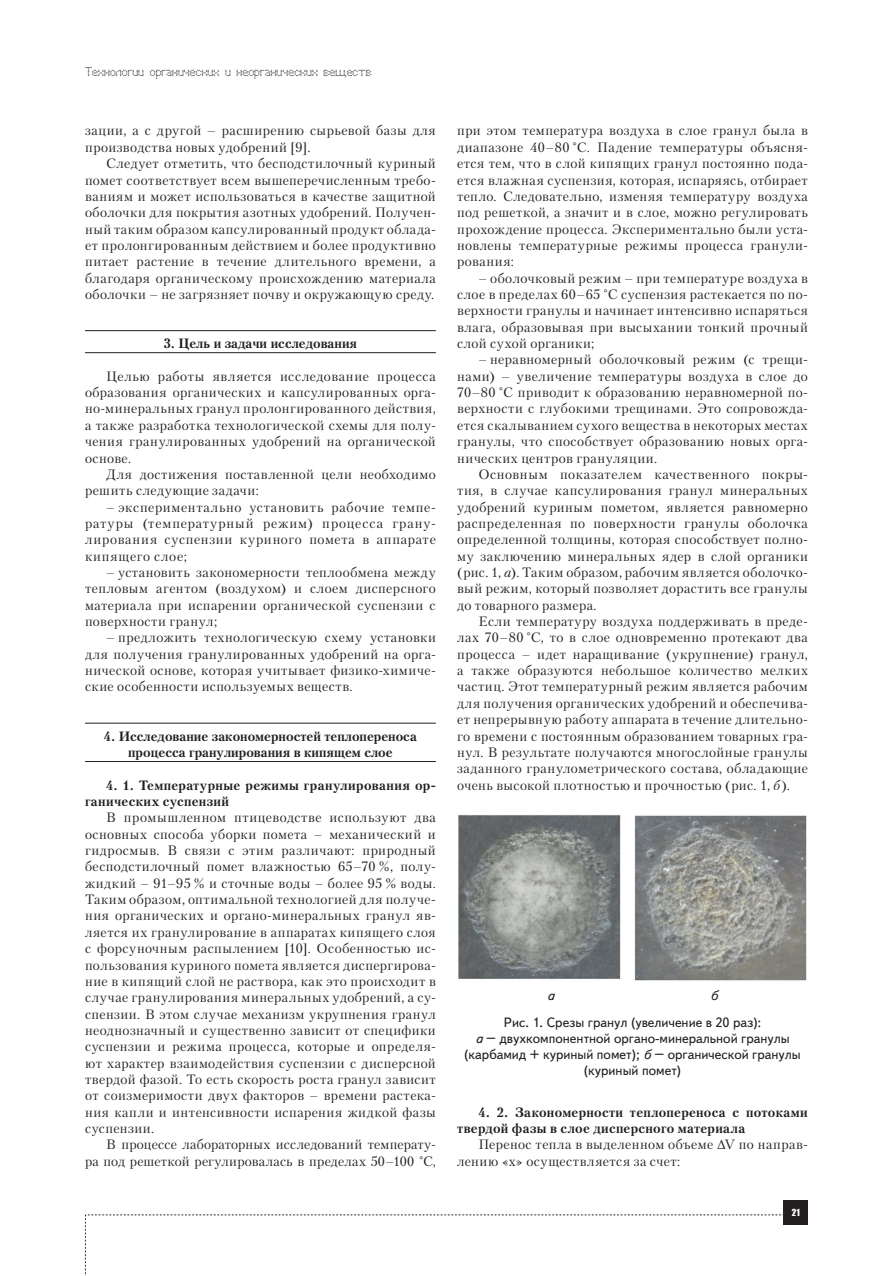
<style>
.page{position:relative;width:893px;height:1276px;background:#fff}
.page>*{position:absolute;margin:0;border:0;box-sizing:border-box;transform-origin:0 0}
.Text__рус{font:13.5px/16.4px "Petersburg C";letter-spacing:.035em;color:#231f20;text-align:justify}
.risunok{font:13.5px/16.2px "Text Book C";color:#231f20}
.Text__рус-2{font:700 13.5px/16.4px "Petersburg C";letter-spacing:.02em;color:#231f20}
.Punkt{font:700 13.5px/16.4px "Petersburg C";color:#231f20;text-align:center}
.Text__рус-3{font:13.5px/16.4px "Petersburg C";letter-spacing:.015em;color:#231f20;text-align:right}
.risunok-2{font:italic 13.5px "Text Book C";color:#231f20}
.t1{font:12px "Perfo";letter-spacing:.015em;color:#231f20}
.t2{font:9px "Impact";color:#fff}
.s1{font-style:italic}
.s2{font-family:"Times New Roman"}
</style>
<div class="page">
<svg style="left:85px;top:1214px;width:699px;height:62px"></svg>
<div style="left:784px;top:1200px;width:24px;height:24px;background:#231f20"></div>
<hr style="left:85px;top:330px;width:351px;height:1px;background:#231f20">
<hr style="left:85px;top:352px;width:351px;height:1px;background:#231f20">
<hr style="left:85px;top:723px;width:351px;height:1px;background:#231f20">
<hr style="left:85px;top:761px;width:351px;height:1px;background:#231f20">
<img style="left:458px;top:815px;width:349px;height:166px">
<p class="t1" style="left:85px;top:65px;width:288px">Технологии органических и неорганических веществ</p>
<p class="Text__рус" style="left:85px;top:122px;width:352px">зации, а с другой – расширению сырьевой базы для производства новых удобрений [9].</p>
<p class="Text__рус" style="left:85px;top:155px;width:352px;text-indent:21px">Следует отметить, что бесподстилочный куриный помет соответствует всем вышеперечисленным требо&shy;ваниям и может использоваться в качестве защитной оболочки для покрытия азотных удобрений. Получен&shy;ный таким образом капсулированный продукт облада&shy;ет пролонгированным действием и более продуктивно питает растение в течение длительного времени, а благодаря органическому происхождению материала оболочки – не загрязняет почву и окружающую среду.</p>
<p class="Punkt" style="left:164px;top:335px;width:195px">3. Цель и задачи исследования</p>
<p class="Text__рус" style="left:85px;top:368px;width:352px;text-indent:21px">Целью работы является исследование процесса образования органических и капсулированных орга&shy;но-минеральных гранул пролонгированного действия, а также разработка технологической схемы для полу&shy;чения гранулированных удобрений на органической основе.</p>
<p class="Text__рус" style="left:85px;top:466px;width:352px;text-indent:21px">Для достижения поставленной цели необходимо решить следующие задачи:</p>
<p class="Text__рус" style="left:85px;top:498px;width:352px;text-indent:21px">– экспериментально установить рабочие темпе&shy;ратуры (температурный режим) процесса грану&shy;лирования суспензии куриного помета в аппарате кипящего слое;</p>
<p class="Text__рус" style="left:85px;top:564px;width:352px;text-indent:21px">– установить закономерности теплообмена между тепловым агентом (воздухом) и слоем дисперсного материала при испарении органической суспензии с поверхности гранул;</p>
<p class="Text__рус" style="left:85px;top:629px;width:352px;text-indent:21px">– предложить технологическую схему установки для получения гранулированных удобрений на орга&shy;нической основе, которая учитывает физико-химиче&shy;ские особенности используемых веществ.</p>
<p class="Punkt" style="left:104px;top:727px;width:314px">4. Исследование закономерностей теплопереноса процесса гранулирования в кипящем слое</p>
<p class="Text__рус-2" style="left:85px;top:776px;width:352px;text-indent:21px">4. 1. Температурные режимы гранулирования ор&shy;ганических суспензий</p>
<p class="Text__рус" style="left:85px;top:809px;width:352px;text-indent:21px">В промышленном птицеводстве используют два основных способа уборки помета – механический и гидросмыв. В связи с этим различают: природный бесподстилочный помет влажностью 65–70 %, полу&shy;жидкий – 91–95 % и сточные воды – более 95 % воды.<br>Таким образом, оптимальной технологией для получе&shy;ния органических и органо-минеральных гранул яв&shy;ляется их гранулирование в аппаратах кипящего слоя с форсуночным распылением [10]. Особенностью ис&shy;пользования куриного помета является диспергирова&shy;ние в кипящий слой не раствора, как это происходит в случае гранулирования минеральных удобрений, а су&shy;спензии. В этом случае механизм укрупнения гранул неоднозначный и существенно зависит от специфики суспензии и режима процесса, которые и определя&shy;ют характер взаимодействия суспензии с дисперсной твердой фазой. То есть скорость роста гранул зависит от соизмеримости двух факторов – времени растека&shy;ния капли и интенсивности испарения жидкой фазы суспензии.</p>
<p class="Text__рус-3" style="left:85px;top:1136px;width:352px">В процессе лабораторных исследований температу-<br>ра под решеткой регулировалась в пределах 50–100 °С,</p>
<p class="Text__рус" style="left:457px;top:122px;width:352px">при этом температура воздуха в слое гранул была в диапазоне 40–80 °С. Падение температуры объясня&shy;ется тем, что в слой кипящих гранул постоянно пода&shy;ется влажная суспензия, которая, испаряясь, отбирает тепло. Следовательно, изменяя температуру воздуха под решеткой, а значит и в слое, можно регулировать прохождение процесса. Экспериментально были уста&shy;новлены температурные режимы процесса гранули&shy;рования:</p>
<p class="Text__рус" style="left:457px;top:270px;width:352px;text-indent:21px">– оболочковый режим – при температуре воздуха в слое в пределах 60–65 °С суспензия растекается по по&shy;верхности гранулы и начинает интенсивно испаряться влага, образовывая при высыхании тонкий прочный слой сухой органики;</p>
<p class="Text__рус" style="left:457px;top:351px;width:352px;text-indent:21px">– неравномерный оболочковый режим (с трещи&shy;нами) – увеличение температуры воздуха в слое до 70–80 °С приводит к образованию неравномерной по&shy;верхности с глубокими трещинами. Это сопровожда&shy;ется скалыванием сухого вещества в некоторых местах гранулы, что способствует образованию новых орга&shy;нических центров грануляции.</p>
<p class="Text__рус" style="left:457px;top:466px;width:352px;text-indent:21px">Основным показателем качественного покры&shy;тия, в случае капсулирования гранул минеральных удобрений куриным пометом, является равномерно распределенная по поверхности гранулы оболочка определенной толщины, которая способствует полно&shy;му заключению минеральных ядер в слой органики (рис. 1, <span class="s1">а</span>). Таким образом, рабочим является оболочко&shy;вый режим, который позволяет дорастить все гранулы до товарного размера.</p>
<p class="Text__рус" style="left:457px;top:613px;width:352px;text-indent:21px">Если температуру воздуха поддерживать в преде&shy;лах 70–80 °С, то в слое одновременно протекают два процесса – идет наращивание (укрупнение) гранул, а также образуются небольшое количество мелких частиц. Этот температурный режим является рабочим для получения органических удобрений и обеспечива&shy;ет непрерывную работу аппарата в течение длительно&shy;го времени с постоянным образованием товарных гра&shy;нул. В результате получаются многослойные гранулы заданного гранулометрического состава, обладающие очень высокой плотностью и прочностью (рис. 1, <span class="s1">б</span>).</p>
<p class="risunok" style="left:504px;top:982px;width:259px;line-height:26.4px;text-indent:206px"><span class="s1">б<br></span>Рис. 1. Срезы гранул (увеличение в 20 раз):</p>
<p class="risunok" style="left:464px;top:1030px;width:338px;text-align:center"><span class="s1">а</span> – двухкомпонентной органо-минеральной гранулы (карбамид + куриный помет); <span class="s1">б</span> – органической гранулы (куриный помет)</p>
<p class="Text__рус-2" style="left:457px;top:1103px;width:352px;text-indent:21px">4. 2. Закономерности теплопереноса с потоками твердой фазы в слое дисперсного материала</p>
<p class="Text__рус" style="left:457px;top:1136px;width:352px;text-indent:21px">Перенос тепла в выделенном объеме <span class="s2">Δ</span>V по направ&shy;лению «x» осуществляется за счет:</p>
<p class="risunok-2" style="left:547px;top:988px;width:9px">а</p>
<p class="t2" style="left:792px;top:1205px;width:9px">21</p>
</div>
